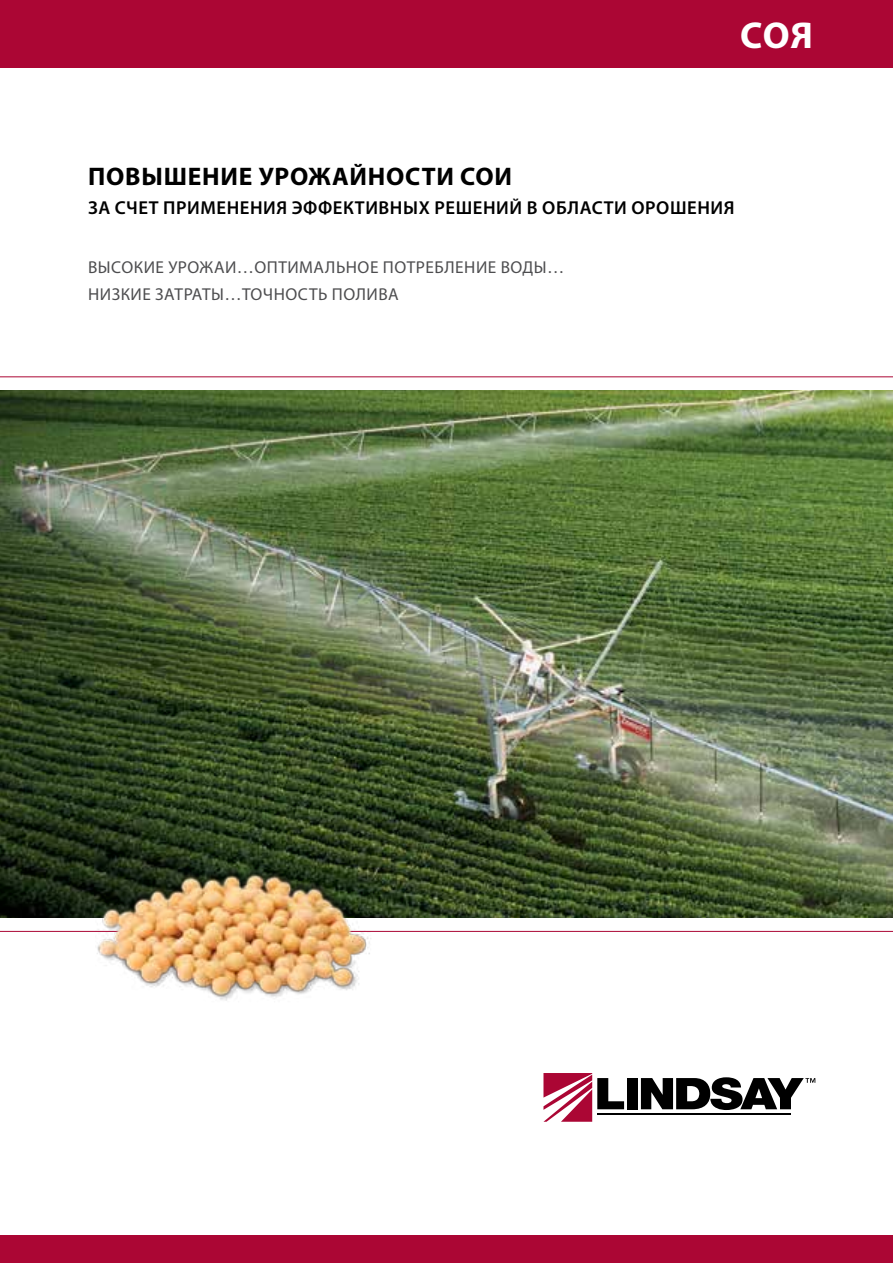
<style>
.page{position:relative;width:893px;height:1263px;background:#fff}
.page>*{position:absolute;margin:0;border:0;box-sizing:border-box;transform-origin:0 0}
.t1{font:700 37.5px "Myriad Pro";color:#fff}
.t2{font:700 25.5px "Myriad Pro";letter-spacing:.03em;color:#000}
.t3{font:600 18.75px "Myriad Pro";letter-spacing:.03em;color:#000}
.t4{font:17.25px/27px "Myriad Pro";letter-spacing:.03em;color:#4d4d4f}
.s1{font-family:"Avenir LT Std"}
</style>
<div class="page">
<div style="left:0;top:1236px;width:893px;height:27px;background:#ab0634"></div>
<div style="left:0;top:0;width:893px;height:68px;background:#ab0634"></div>
<svg style="left:543px;top:1073px;width:81px;height:49px"></svg>
<div style="left:627px;top:1078px;width:11px;height:31px;background:#000"></div>
<svg style="left:641px;top:1077px;width:174px;height:33px"></svg>
<hr style="left:597px;top:1113px;width:194px;height:2px;background:#000">
<hr style="left:0;top:931px;width:893px;height:1px;background:#ab0634">
<hr style="left:0;top:376px;width:893px;height:1px;background:#ab0634">
<img style="left:0;top:390px;width:893px;height:528px">
<img style="left:74px;top:860px;width:300px;height:141px">
<h1 class="t1" style="left:740px;top:11px;width:74px">СОЯ</h1>
<h2 class="t2" style="left:88px;top:160px;width:425px">ПОВЫШЕНИЕ УРОЖАЙНОСТИ СОИ</h2>
<p class="t3" style="left:88px;top:196px;width:648px">ЗА СЧЕТ ПРИМЕНЕНИЯ ЭФФЕКТИВНЫХ РЕШЕНИЙ В ОБЛАСТИ ОРОШЕНИЯ</p>
<p class="t4" style="left:88px;top:254px;width:478px">ВЫСОКИЕ УРОЖАИ<span class="s1">…</span>ОПТИМАЛЬНОЕ ПОТРЕБЛЕНИЕ ВОДЫ<span class="s1">…<br></span>НИЗКИЕ ЗАТРАТЫ<span class="s1">…</span>ТОЧНОСТЬ ПОЛИВА</p>
</div>
